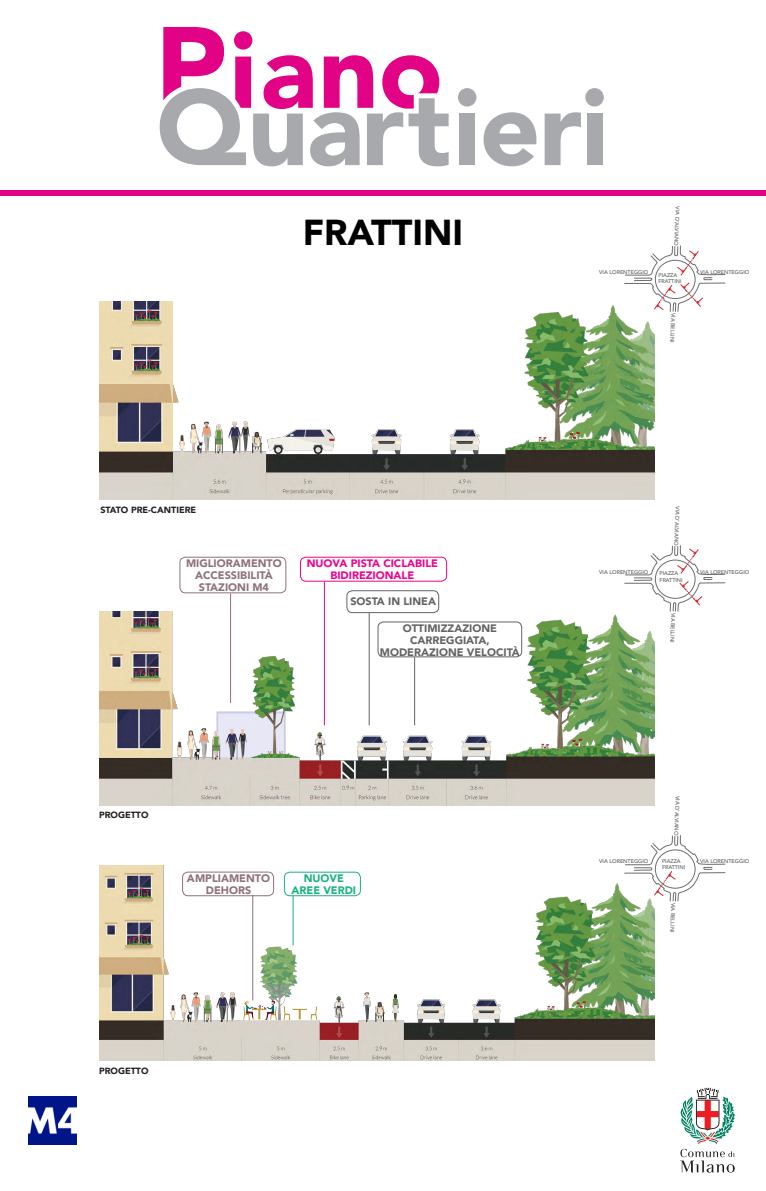
<style>
.page{position:relative;width:766px;height:1191px;background:#fff}
.page>*{position:absolute;margin:0;border:0;box-sizing:border-box;transform-origin:0 0}
.t1{font:900 36px "Avenir";color:#000001}
.t2{font:900 10.8px "Avenir";color:#636366}
.t3{font:900 10.8px/12px "Avenir LT Std";color:#8f717d;text-align:center}
.t4{font:900 10.8px "Avenir";color:#ed028c}
.t5{font:900 10.8px "Avenir";color:#18b37d}
.t6{font:900 9px "Avenir";color:#231f20}
.t7{font:500 5.4px "Avenir";color:#57585a}
</style>
<div class="page">
<img style="left:99px;top:301px;width:555px;height:198px">
<img style="left:99px;top:611px;width:555px;height:194px">
<img style="left:99px;top:866px;width:555px;height:194px">
<div style="left:300px;top:557px;width:147px;height:24px;border:1px solid #ed028c;border-radius:5px"></div>
<div style="left:346px;top:590px;width:93px;height:23px;border:1px solid #636366;border-radius:5px"></div>
<div style="left:378px;top:622px;width:143px;height:35px;background:#fff;border-radius:5px"></div>
<div style="left:377px;top:621px;width:145px;height:36px;border:1px solid #636366;border-radius:5px"></div>
<div style="left:179px;top:557px;width:107px;height:36px;border:1px solid #8f717d;border-radius:5px"></div>
<div style="left:182px;top:872px;width:91px;height:23px;background:#fff;border-radius:5px"></div>
<div style="left:182px;top:871px;width:92px;height:25px;border:1px solid #8f717d;border-radius:5px"></div>
<hr style="left:414px;top:657px;width:1px;height:68px;background:#636366">
<hr style="left:324px;top:581px;width:1px;height:144px;background:#ed028c">
<hr style="left:369px;top:613px;width:1px;height:112px;background:#636366">
<hr style="left:230px;top:593px;width:1px;height:110px;background:#8f717d">
<hr style="left:252px;top:895px;width:1px;height:105px;background:#8f717d">
<hr style="left:293px;top:895px;width:1px;height:50px;background:#18b37d">
<div style="left:284px;top:872px;width:76px;height:23px;background:#fff;border-radius:5px"></div>
<div style="left:284px;top:871px;width:77px;height:25px;border:1px solid #18b37d;border-radius:5px"></div>
<svg style="left:623px;top:545px;width:102px;height:99px"></svg>
<svg style="left:623px;top:835px;width:102px;height:99px"></svg>
<svg style="left:623px;top:245px;width:102px;height:99px"></svg>
<div style="left:0;top:190px;width:765px;height:5px;background:#e10285"></div>
<svg style="left:160px;top:27px;width:288px;height:139px"></svg>
<svg style="left:458px;top:88px;width:18px;height:19px"></svg>
<div style="left:459px;top:114px;width:16px;height:51px;background:#a8a9ad"></div>
<svg style="left:483px;top:112px;width:53px;height:54px"></svg>
<svg style="left:544px;top:88px;width:59px;height:77px"></svg>
<img style="left:28px;top:1096px;width:48px;height:48px">
<svg style="left:680px;top:1087px;width:54px;height:85px"></svg>
<p class="t1" style="left:303px;top:201px;width:162px">FRATTINI</p>
<p class="t6" style="left:100px;top:502px;width:97px">STATO PRE-CANTIERE</p>
<p class="t3" style="left:186px;top:557px;width:97px">MIGLIORAMENTO</p>
<p class="t3" style="left:195px;top:569px;width:79px">ACCESSIBILITÀ</p>
<p class="t3" style="left:199px;top:581px;width:72px">STAZIONI M4</p>
<p class="t4" style="left:306px;top:554px;width:133px">NUOVA PISTA CICLABILE</p>
<p class="t4" style="left:330px;top:566px;width:85px">BIDIREZIONALE</p>
<p class="t2" style="left:350px;top:592px;width:87px">SOSTA IN LINEA</p>
<p class="t2" style="left:402px;top:618px;width:96px">OTTIMIZZAZIONE</p>
<p class="t2" style="left:410px;top:630px;width:81px">CARREGGIATA,</p>
<p class="t2" style="left:380px;top:642px;width:141px">MODERAZIONE VELOCITÀ</p>
<p class="t6" style="left:99px;top:807px;width:51px">PROGETTO</p>
<p class="t3" style="left:187px;top:872px;width:84px">AMPLIAMENTO<br>DEHORS</p>
<p class="t5" style="left:303px;top:869px;width:42px">NUOVE</p>
<p class="t5" style="left:291px;top:881px;width:66px">AREE VERDI</p>
<p class="t6" style="left:99px;top:1062px;width:51px">PROGETTO</p>
<p class="t7" style="left:599px;top:267px;width:51px">VIA LORENTEGGIO</p>
<p class="t7" style="left:682px;top:206px;width:41px;rotate:92deg">VIA D’ALVIANO</p>
<p class="t7" style="left:658px;top:270px;width:20px">PIAZZA</p>
<p class="t7" style="left:658px;top:276px;width:25px">FRATTINI</p>
<p class="t7" style="left:677px;top:313px;width:31px;rotate:92deg">VIA BELLINI</p>
<p class="t7" style="left:700px;top:267px;width:51px">VIA LORENTEGGIO</p>
<p class="t7" style="left:599px;top:567px;width:51px">VIA LORENTEGGIO</p>
<p class="t7" style="left:682px;top:506px;width:41px;rotate:92deg">VIA D’ALVIANO</p>
<p class="t7" style="left:659px;top:568px;width:20px">PIAZZA</p>
<p class="t7" style="left:659px;top:575px;width:25px">FRATTINI</p>
<p class="t7" style="left:677px;top:613px;width:31px;rotate:92deg">VIA BELLINI</p>
<p class="t7" style="left:700px;top:567px;width:51px">VIA LORENTEGGIO</p>
<p class="t7" style="left:599px;top:857px;width:51px">VIA LORENTEGGIO</p>
<p class="t7" style="left:682px;top:796px;width:41px;rotate:92deg">VIA D’ALVIANO</p>
<p class="t7" style="left:662px;top:856px;width:20px">PIAZZA</p>
<p class="t7" style="left:662px;top:862px;width:25px">FRATTINI</p>
<p class="t7" style="left:677px;top:902px;width:31px;rotate:92deg">VIA BELLINI</p>
<p class="t7" style="left:700px;top:857px;width:51px">VIA LORENTEGGIO</p>
</div>
